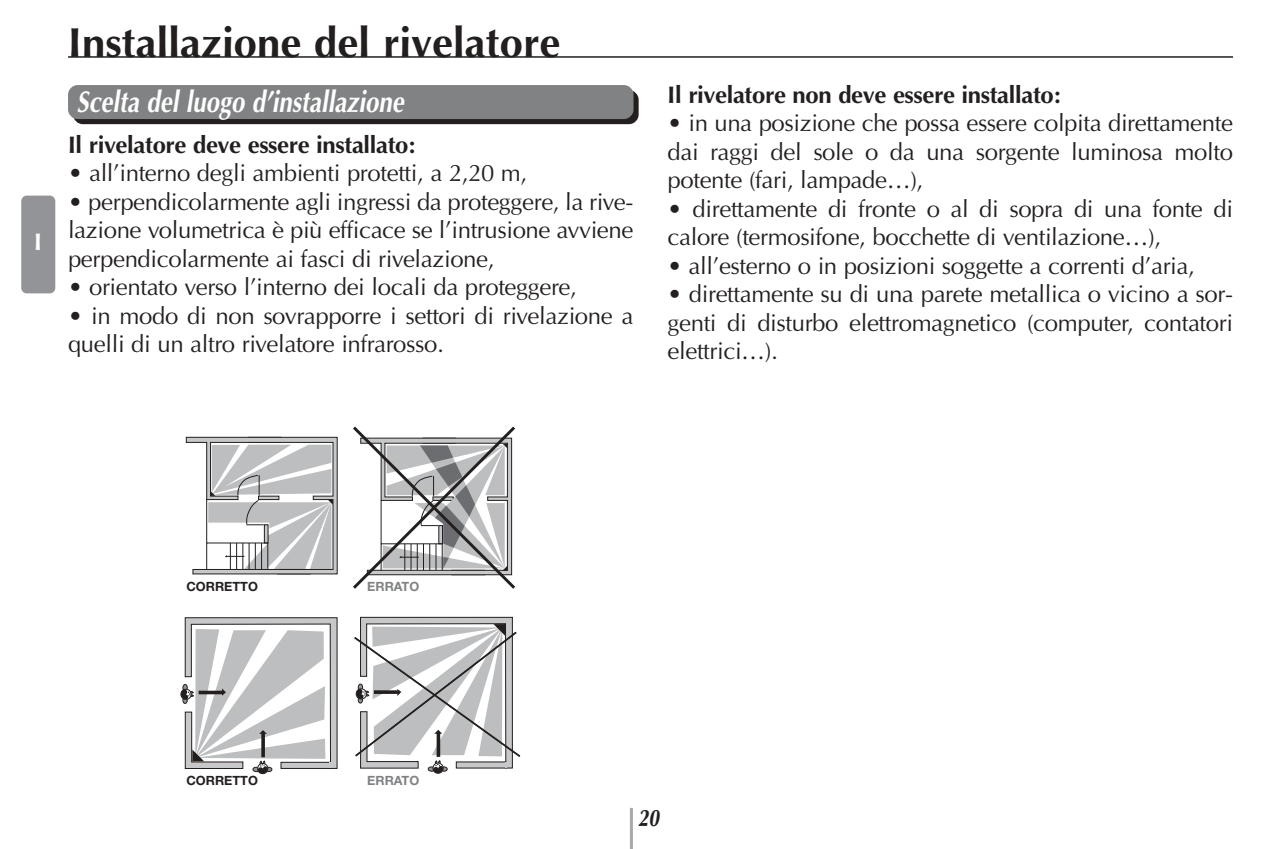
<style>
.page{position:relative;width:1275px;height:849px;background:#fff}
.page>*{position:absolute;margin:0;border:0;box-sizing:border-box;transform-origin:0 0}
.t1{font:700 42px "Optima";color:#231f1f}
.t2{font:italic 700 30px "Optima";color:#fff;scale:.8 1}
.t3{font:24px/28.5px "Optima";letter-spacing:-.015em;color:#231f1f;text-align:justify}
.t4{font:700 24px "Optima";letter-spacing:-.015em;color:#231f1f}
.t5{font:italic 700 24px "Optima";color:#231f1f;scale:.8 1}
.t6{font:700 24px "Optima";color:#fff}
.t7{font:700 12.6px "Helvetica Neue";color:#231f1f}
.t8{font:700 12.6px "Helvetica Neue";color:#808284}
</style>
<div class="page">
<hr style="left:630px;top:808px;width:3px;height:41px;background:#a7a9ac">
<div style="left:21px;top:196px;width:34px;height:97px;background:#939497;border-radius:5px"></div>
<div style="left:73px;top:90px;width:566px;height:34px;background:#231f1f;border-radius:10px"></div>
<div style="left:68px;top:85px;width:566px;height:34px;background:#808284;border-radius:10px"></div>
<hr style="left:68px;top:56px;width:1165px;height:2px;background:#231f1f">
<svg style="left:186px;top:437px;width:152px;height:137px"></svg>
<svg style="left:353px;top:427px;width:162px;height:162px"></svg>
<svg style="left:181px;top:617px;width:156px;height:157px"></svg>
<svg style="left:354px;top:617px;width:166px;height:157px"></svg>
<p class="t6" style="left:34px;top:232px;width:9px">I</p>
<h1 class="t1" style="left:68px;top:25px;width:494px">Installazione del rivelatore</h1>
<p class="t2" style="left:77px;top:89px;width:411px">Scelta del luogo d’installazione</p>
<p class="t4" style="left:68px;top:135px;width:348px">Il rivelatore deve essere installato:</p>
<p class="t3" style="left:68px;top:161px;width:461px">• all’interno degli ambienti protetti, a 2,20 m,</p>
<p class="t3" style="left:68px;top:190px;width:567px">• perpendicolarmente agli ingressi da proteggere, la rive&shy;lazione volumetrica è più efficace se l’intrusione avviene perpendicolarmente ai fasci di rivelazione,</p>
<p class="t3" style="left:68px;top:275px;width:510px">• orientato verso l’interno dei locali da proteggere,</p>
<p class="t3" style="left:68px;top:304px;width:567px">• in modo di non sovrapporre i settori di rivelazione a quelli di un altro rivelatore infrarosso.</p>
<p class="t4" style="left:668px;top:85px;width:394px">Il rivelatore non deve essere installato:</p>
<p class="t3" style="left:668px;top:111px;width:567px">• in una posizione che possa essere colpita direttamente dai raggi del sole o da una sorgente luminosa molto potente (fari, lampade…),</p>
<p class="t3" style="left:668px;top:197px;width:567px">• direttamente di fronte o al di sopra di una fonte di calore (termosifone, bocchette di ventilazione…),</p>
<p class="t3" style="left:668px;top:254px;width:529px">• all’esterno o in posizioni soggette a correnti d’aria,</p>
<p class="t3" style="left:668px;top:282px;width:567px">• direttamente su di una parete metallica o vicino a sor&shy;genti di disturbo elettromagnetico (computer, contatori elettrici…).</p>
<p class="t7" style="left:186px;top:582px;width:73px">CORRETTO</p>
<p class="t8" style="left:367px;top:582px;width:54px">ERRATO</p>
<p class="t7" style="left:186px;top:776px;width:73px">CORRETTO</p>
<p class="t8" style="left:367px;top:776px;width:54px">ERRATO</p>
<p class="t5" style="left:638px;top:808px;width:28px">20</p>
</div>
